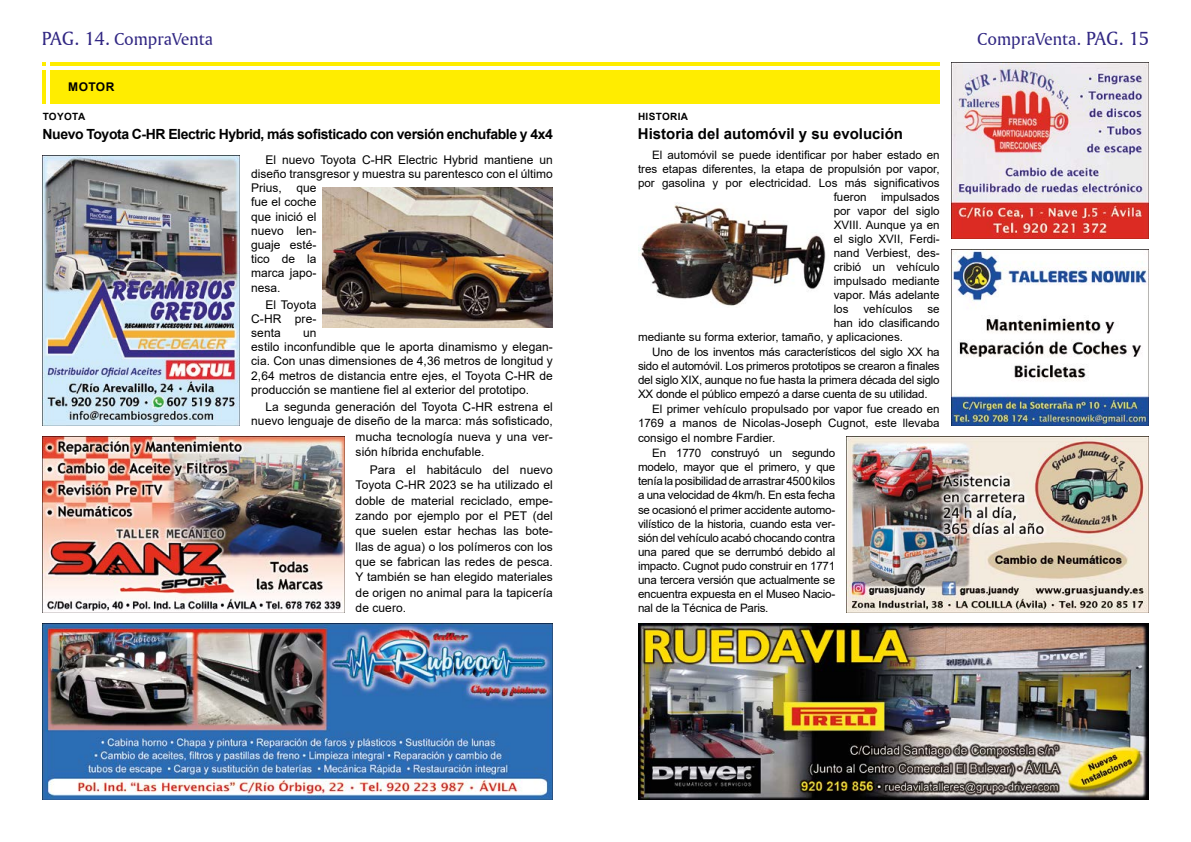
<style>
.page{position:relative;width:1191px;height:842px;background:#fff}
.page>*{position:absolute;margin:0;border:0;box-sizing:border-box;transform-origin:0 0}
.t1{font:18px "Amerigo BT Roman A";color:#312783}
.t2{font:700 15px "Arial";color:#000}
.t3{font:700 14px "Arial";letter-spacing:-.03em;color:#000}
.t4{font:12px/14.2px "Arial";letter-spacing:.005em;color:#000}
.t5{font:700 12px "Arial";letter-spacing:.035em;color:#000}
.t6{font:11.6px/14.1px "Arial";color:#000;text-align:justify}
.t7{font:700 10px "Arial";letter-spacing:.035em;color:#000}
.s1{font-size:20px}
</style>
<div class="page">
<img style="left:638px;top:624px;width:510px;height:175px">
<div style="left:43px;top:62px;width:896px;height:41px;background:#ffed00"></div>
<hr style="left:42px;top:66px;width:900px;height:3px;background:#fff">
<hr style="left:46px;top:62px;width:4px;height:42px;background:#fff">
<img style="left:43px;top:624px;width:510px;height:175px">
<img style="left:43px;top:156px;width:197px;height:269px">
<img style="left:846px;top:437px;width:302px;height:175px">
<img style="left:42px;top:437px;width:302px;height:175px">
<img style="left:951px;top:250px;width:197px;height:175px">
<img style="left:951px;top:62px;width:197px;height:176px">
<img style="left:322px;top:188px;width:231px;height:139px">
<img style="left:638px;top:205px;width:188px;height:101px">
<h1 class="t1" style="left:42px;top:28px;width:173px"><span class="s1">PAG. 14.</span> CompraVenta</h1>
<h1 class="t1" style="left:977px;top:28px;width:173px">CompraVenta. <span class="s1">PAG. 15</span></h1>
<p class="t5" style="left:68px;top:78px;width:48px">MOTOR</p>
<p class="t7" style="left:638px;top:110px;width:52px">HISTORIA</p>
<p class="t6" style="left:652px;top:147px;width:289px">El automóvil se puede identificar por haber estado en</p>
<p class="t6" style="left:638px;top:161px;width:303px">tres etapas diferentes, la etapa de propulsión por vapor,</p>
<p class="t6" style="left:638px;top:175px;width:303px">por gasolina y por electricidad. Los más significativos</p>
<p class="t6" style="left:833px;top:189px;width:108px">fueron impulsados</p>
<p class="t6" style="left:833px;top:203px;width:108px">por vapor del siglo</p>
<p class="t6" style="left:833px;top:217px;width:108px">XVIII. Aunque ya en</p>
<p class="t6" style="left:833px;top:231px;width:108px">el siglo XVII, Ferdi-</p>
<p class="t6" style="left:833px;top:245px;width:108px">nand Verbiest, des-</p>
<p class="t6" style="left:833px;top:259px;width:108px">cribió un vehículo</p>
<p class="t6" style="left:833px;top:273px;width:108px">impulsado mediante</p>
<p class="t6" style="left:833px;top:287px;width:108px">vapor. Más adelante</p>
<p class="t6" style="left:833px;top:301px;width:16px">los</p>
<p class="t6" style="left:863px;top:301px;width:50px">vehículos</p>
<p class="t6" style="left:927px;top:301px;width:14px">se</p>
<p class="t6" style="left:833px;top:315px;width:107px">han ido clasificando</p>
<p class="t6" style="left:638px;top:329px;width:266px">mediante su forma exterior, tamaño, y aplicaciones.</p>
<p class="t6" style="left:638px;top:345px;width:303px;text-indent:14px">Uno de los inventos más característicos del siglo XX ha sido el automóvil. Los primeros prototipos se crearon a finales del siglo XIX, aunque no fue hasta la primera década del siglo XX donde el público empezó a darse cuenta de su utilidad.</p>
<p class="t6" style="left:638px;top:402px;width:303px;text-indent:14px">El primer vehículo propulsado por vapor fue creado en 1769 a manos de Nicolas-Joseph Cugnot, este llevaba consigo el nombre Fardier.</p>
<p class="t6" style="left:638px;top:446px;width:199px;text-indent:14px">En 1770 construyó un segundo modelo, mayor que el primero, y que tenía la posibilidad de arrastrar 4500 kilos a una velocidad de 4km/h. En esta fecha se ocasionó el primer accidente automo&shy;vilístico de la historia, cuando esta ver&shy;sión del vehículo acabó chocando contra una pared que se derrumbó debido al impacto. Cugnot pudo construir en 1771 una tercera versión que actualmente se encuentra expuesta en el Museo Nacio&shy;nal de la Técnica de Paris.</p>
<p class="t7" style="left:43px;top:110px;width:44px">TOYOTA</p>
<p class="t3" style="left:43px;top:124px;width:512px">Nuevo Toyota C-HR Electric Hybrid, más sofisticado con versión enchufable y 4x4</p>
<p class="t4" style="left:251px;top:152px;width:303px;text-indent:14px">El nuevo Toyota C-HR Electric Hybrid mantiene un diseño transgresor y muestra su parentesco con el último<br>Prius, que<br>fue el coche<br>que inició el<br>nuevo len-<br>guaje esté-<br>tico de la<br>marca japo-<br>nesa.</p>
<p class="t4" style="left:251px;top:297px;width:67px;text-align:justify;text-indent:14px">El Toyota C-HR pre&shy;senta</p>
<p class="t2" style="left:638px;top:123px;width:267px">Historia del automóvil y su evolución</p>
<p class="t4" style="left:251px;top:326px;width:303px;text-indent:52px">un<br>estilo inconfundible que le aporta dinamismo y elegan&shy;cia. Con unas dimensiones de 4,36 metros de longitud y 2,64 metros de distancia entre ejes, el Toyota C-HR de producción se mantiene fiel al exterior del prototipo.</p>
<p class="t4" style="left:251px;top:399px;width:303px;text-align:right">La segunda generación del Toyota C-HR estrena el nuevo lenguaje de diseño de la marca: más sofisticado,</p>
<p class="t4" style="left:356px;top:429px;width:199px;line-height:15.3px">mucha tecnología nueva y una ver&shy;sión híbrida enchufable.</p>
<p class="t4" style="left:356px;top:462px;width:199px;line-height:15.3px;text-align:justify;text-indent:14px">Para el habitáculo del nuevo Toyota C-HR 2023 se ha utilizado el doble de material reciclado, empe&shy;zando por ejemplo por el PET (del que suelen estar hechas las bote&shy;llas de agua) o los polímeros con los que se fabrican las redes de pesca.<br>Y también se han elegido materiales de origen no animal para la tapicería de cuero.</p>
</div>
